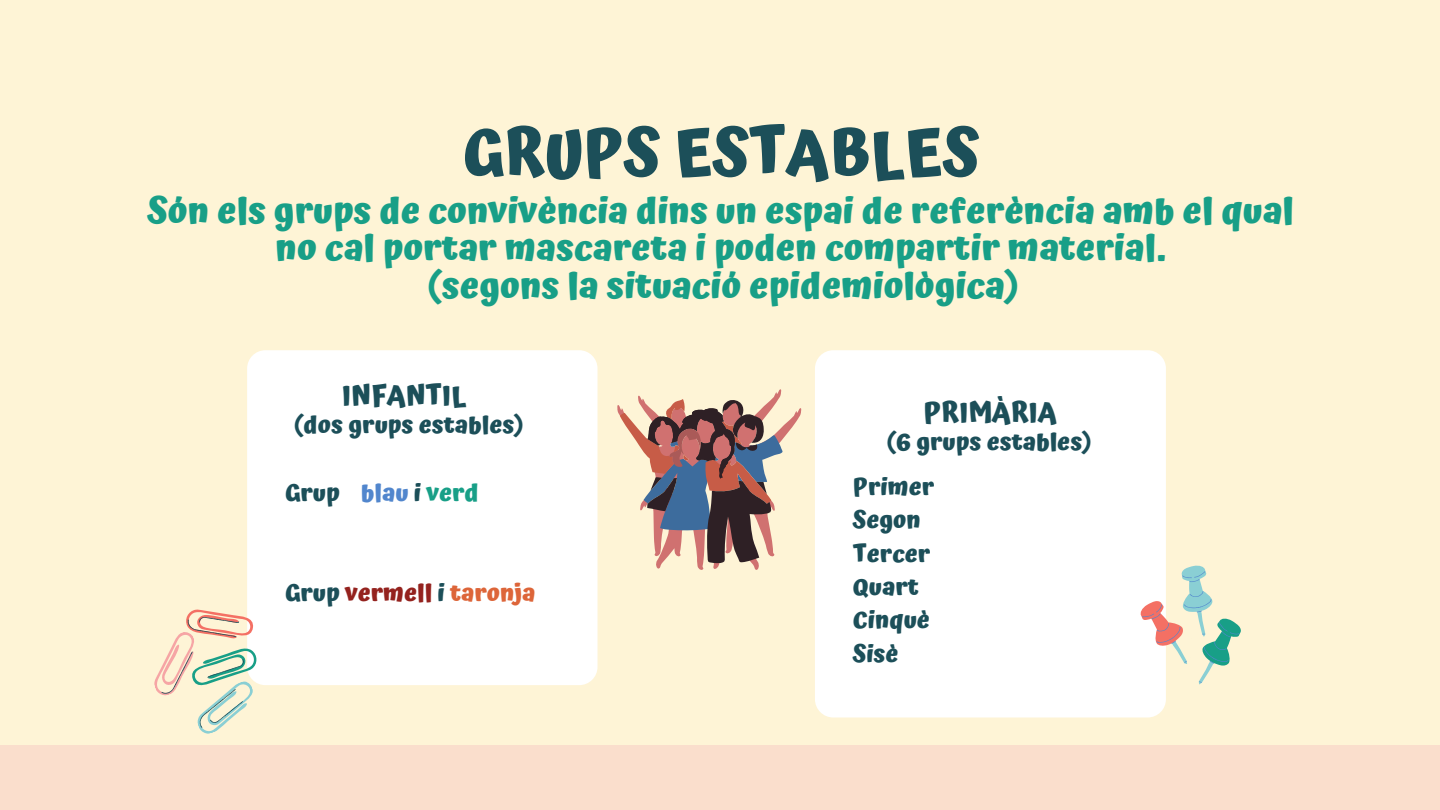
<style>
.page{position:relative;width:1440px;height:810px;background:#fef4d6}
.page>*{position:absolute;margin:0;border:0;box-sizing:border-box;transform-origin:0 0}
.t1{font:700 64px "Atma";color:#1c4f59}
.t2{font:700 36px/37.8px "Atma";color:#189f87;text-align:center}
.t3{font:700 28px "Atma";color:#1c4f59}
.t4{font:700 24px/33.3px "Atma";color:#1c4f59}
.t5{font:700 24px "Atma";color:#94221e}
.s1{color:#5186cd}
.s2{color:#189f87}
.s3{color:#1c4f59}
.s4{color:#dd6539}
</style>
<div class="page">
<div style="left:247px;top:350px;width:351px;height:335px;background:#fff;border-radius:18px"></div>
<div style="left:815px;top:350px;width:351px;height:367px;background:#fff;border-radius:18px"></div>
<svg style="left:1140px;top:565px;width:101px;height:120px"></svg>
<svg style="left:154px;top:609px;width:108px;height:125px"></svg>
<div style="left:0;top:745px;width:1440px;height:65px;background:#fadecc"></div>
<svg style="left:617px;top:389px;width:184px;height:181px"></svg>
<h1 class="t1" style="left:463px;top:115px;width:518px">GRUPS ESTABLES</h1>
<p class="t2" style="left:148px;top:191px;width:1148px">Són els grups de convivència dins un espai de referència amb el qual no cal portar mascareta i poden compartir material.<br>(segons la situació epidemiològica)</p>
<p class="t3" style="left:342px;top:379px;width:126px">INFANTIL</p>
<p class="t4" style="left:294px;top:408px;width:232px">(dos grups estables)</p>
<p class="t4" style="left:285px;top:476px;width:195px">Grup <span class="s1">blau</span> i <span class="s2">verd</span></p>
<p class="t5" style="left:285px;top:578px;width:252px"><span class="s3">Grup</span> vermell <span class="s3">i</span> <span class="s4">taronja</span></p>
<p class="t3" style="left:924px;top:396px;width:135px">PRIMÀRIA</p>
<p class="t4" style="left:853px;top:420px;width:242px;line-height:44.5px;text-indent:34px">(6 grups estables)<br>Primer</p>
<p class="t4" style="left:853px;top:503px;width:79px">Segon<br>Tercer<br>Quart<br>Cinquè<br>Sisè</p>
</div>
